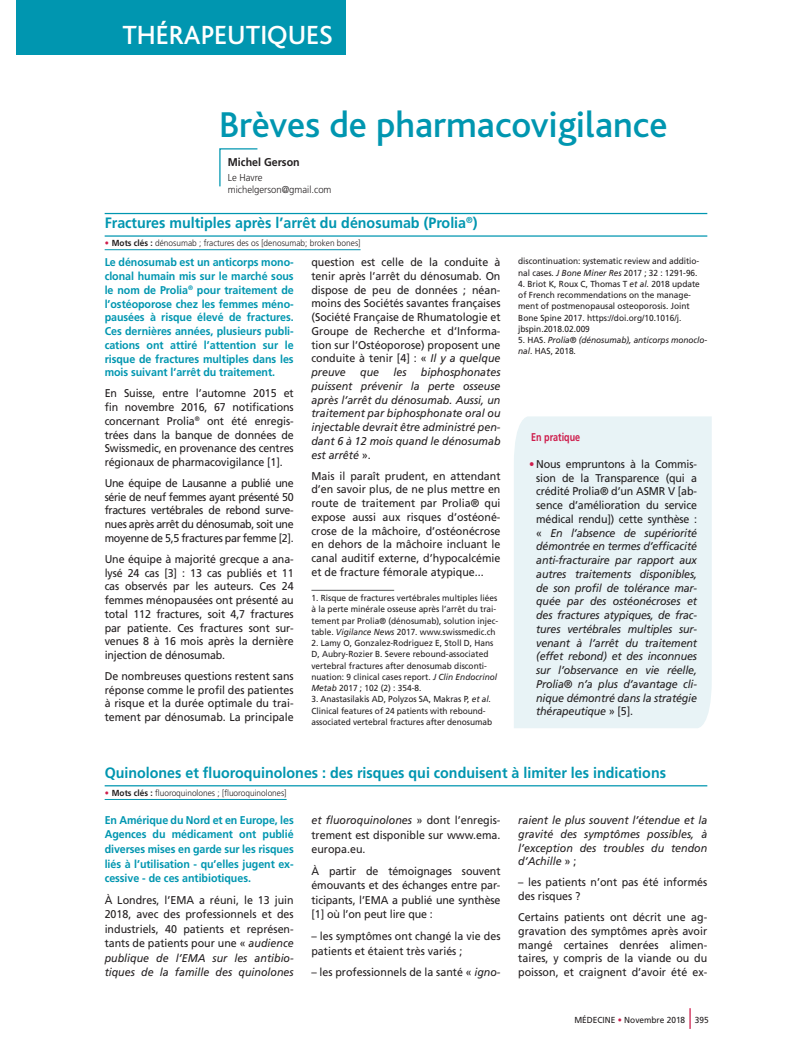
<style>
.page{position:relative;width:812px;height:1049px;background:#fff}
.page>*{position:absolute;margin:0;border:0;box-sizing:border-box;transform-origin:0 0}
.t1{font:500 37.5px "Bliss";color:#0096b0}
.t2{font:500 27.5px "Bliss";color:#fff}
.t3{font:700 15px "Frutiger";color:#0096b0;scale:.95 1}
.t4{font:11.25px/13.8px "Frutiger";color:#231f20;text-align:justify;scale:.95 1}
.t5{font:italic 11.25px/13.8px "Frutiger";color:#231f20;text-align:justify;scale:.95 1}
.t6{font:700 11.25px/13.8px "Frutiger";letter-spacing:-.005em;color:#0096b0;text-align:justify;scale:.95 1}
.t7{font:700 11.25px "Frutiger";color:#231f20;scale:.95 1}
.t8{font:700 11.25px "Frutiger";color:#ce1c4b;scale:.8 1}
.t9{font:300 10px/12px "Frutiger";color:#231f20;scale:.95 1}
.t10{font:8.75px/11.2px "Frutiger";color:#231f20;scale:.95 1}
.t11{font:300 8.75px "Frutiger";color:#231f20;scale:.95 1}
.t12{font:italic 8.75px/11.2px "Frutiger";letter-spacing:-.005em;color:#231f20;scale:.95 1}
.s1{font-weight:700;color:#ce1c4b}
.s2{font-weight:700}
.s3{font-style:italic}
.s4{font-style:normal}
.s5{font-style:normal;color:#ce1c4b}
.s6{color:#ce1c4b}
</style>
<div class="page">
<svg style="left:219px;top:148px;width:39px;height:39px"></svg>
<svg style="left:689px;top:1008px;width:1px;height:21px"></svg>
<div style="left:16px;top:0;width:330px;height:55px;background:#0096b0"></div>
<hr style="left:311px;top:590px;width:83px;height:1px;background:#57585a">
<hr style="left:105px;top:213px;width:602px;height:1px;background:#0096b0">
<hr style="left:105px;top:235px;width:602px;height:2px;background:#0096b0">
<hr style="left:105px;top:249px;width:255px;height:1px;background:#0096b0">
<hr style="left:105px;top:785px;width:602px;height:1px;background:#0096b0">
<hr style="left:105px;top:799px;width:181px;height:1px;background:#0096b0">
<div style="left:514px;top:416px;width:197px;height:312px;background:#e8f3f6"></div>
<h2 class="t2" style="left:122px;top:24px;width:212px">THÉRAPEUTIQUES</h2>
<h1 class="t1" style="left:219px;top:110px;width:449px">Brèves de pharmacovigilance</h1>
<p class="t7" style="left:228px;top:157px;width:77px">Michel Gerson</p>
<p class="t9" style="left:228px;top:173px;width:111px">Le Havre michelgerson@gmail.com</p>
<h3 class="t3" style="left:105px;top:217px;width:394px">Fractures multiples après l’arrêt du dénosumab (Prolia<sup>®</sup>)</h3>
<p class="t11" style="left:105px;top:239px;width:271px"><span class="s1">•</span> <span class="s2">Mots clés :</span> dénosumab ; fractures des os [denosumab; broken bones]</p>
<p class="t6" style="left:105px;top:257px;width:200px">Le dénosumab est un anticorps mono&shy;clonal humain mis sur le marché sous le nom de Prolia<sup>®</sup> pour traitement de l’ostéoporose chez les femmes méno&shy;pausées à risque élevé de fractures.<br>Ces dernières années, plusieurs publi&shy;cations ont attiré l’attention sur le risque de fractures multiples dans les mois suivant l’arrêt du traitement.</p>
<p class="t4" style="left:105px;top:387px;width:200px">En Suisse, entre l’automne 2015 et fin novembre 2016, 67 notifications concernant Prolia<sup>®</sup> ont été enregis&shy;trées dans la banque de données de Swissmedic, en provenance des centres régionaux de pharmacovigilance [1].</p>
<p class="t4" style="left:105px;top:477px;width:200px">Une équipe de Lausanne a publié une série de neuf femmes ayant présenté 50 fractures vertébrales de rebond surve&shy;nues après arrêt du dénosumab, soit une moyenne de 5,5 fractures par femme [2].</p>
<p class="t4" style="left:105px;top:553px;width:200px">Une équipe à majorité grecque a ana&shy;lysé 24 cas [3] : 13 cas publiés et 11 cas observés par les auteurs. Ces 24 femmes ménopausées ont présenté au total 112 fractures, soit 4,7 fractures par patiente. Ces fractures sont sur&shy;venues 8 à 16 mois après la dernière injection de dénosumab.</p>
<p class="t4" style="left:105px;top:670px;width:200px">De nombreuses questions restent sans réponse comme le profil des patientes à risque et la durée optimale du trai&shy;tement par dénosumab. La principale</p>
<p class="t4" style="left:311px;top:256px;width:200px">question est celle de la conduite à tenir après l’arrêt du dénosumab. On dispose de peu de données ; néan&shy;moins des Sociétés savantes françaises (Société Française de Rhumatologie et Groupe de Recherche et d‘Informa&shy;tion sur l’Ostéoporose) proposent une conduite à tenir [4] : « <span class="s3">Il y a quelque preuve</span></p>
<p class="t5" style="left:311px;top:366px;width:200px;text-indent:109px">biphosphonates puissent prévenir la perte osseuse après l’arrêt du dénosumab. Aussi, un traitement par biphosphonate oral ou injectable devrait être administré pen&shy;dant 6 à 12 mois quand le dénosumab est arrêté <span class="s4">».</span></p>
<p class="t4" style="left:311px;top:470px;width:200px">Mais il paraît prudent, en attendant d’en savoir plus, de ne plus mettre en route de traitement par Prolia® qui expose aussi aux risques d’ostéoné&shy;crose de la mâchoire, d’ostéonécrose en dehors de la mâchoire incluant le canal auditif externe, d’hypocalcémie et de fracture fémorale atypique...</p>
<p class="t10" style="left:311px;top:593px;width:198px">1. Risque de fractures vertébrales multiples liées à la perte minérale osseuse après l’arrêt du trai&shy;tement par Prolia® (dénosumab), solution injec&shy;table. <span class="s3">Vigilance News</span> 2017. www.swissmedic.ch</p>
<p class="t10" style="left:311px;top:638px;width:197px">2. Lamy O, Gonzalez-Rodriguez E, Stoll D, Hans D, Aubry-Rozier B. Severe rebound-associated vertebral fractures after denosumab disconti&shy;nuation: 9 clinical cases report. <span class="s3">J Clin Endocrinol Metab</span> 2017 ; 102 (2) : 354-8.</p>
<p class="t10" style="left:311px;top:694px;width:192px">3. Anastasilakis AD, Polyzos SA, Makras P, <span class="s3">et al</span>.<br>Clinical features of 24 patients with rebound&shy;associated vertebral fractures after denosumab</p>
<p class="t5" style="left:360px;top:366px;width:22px">que</p>
<p class="t5" style="left:393px;top:366px;width:15px">les</p>
<p class="t10" style="left:518px;top:256px;width:192px">discontinuation: systematic review and additio&shy;nal cases. <span class="s3">J Bone Miner Res</span> 2017 ; 32 : 1291-96.</p>
<p class="t10" style="left:518px;top:279px;width:193px">4. Briot K, Roux C, Thomas T <span class="s3">et al.</span> 2018 update of French recommendations on the manage&shy;ment of postmenopausal osteoporosis. Joint Bone Spine 2017. https://doi.org/10.1016/j. jbspin.2018.02.009</p>
<p class="t12" style="left:518px;top:335px;width:200px"><span class="s4">5. HAS.</span> Prolia® (dénosumab), anticorps monoclo&shy;nal<span class="s4">. HAS, 2018.</span></p>
<p class="t8" style="left:531px;top:433px;width:63px">En pratique</p>
<p class="t5" style="left:536px;top:458px;width:171px;text-indent:-7px"><span class="s5">•</span> <span class="s4">Nous empruntons à la Commis&shy;sion de la Transparence (qui a crédité Prolia® d’un ASMR V [ab&shy;sence d’amélioration du service médical rendu]) cette synthèse : «</span> En l’absence de supériorité démontrée en termes d’efficacité anti-fracturaire par rapport aux autres traitements disponibles, de son profil de tolérance mar&shy;quée par des ostéonécroses et des fractures atypiques, de frac&shy;tures vertébrales multiples sur&shy;venant à l’arrêt du traitement (effet rebond) et des inconnues sur l’observance en vie réelle, Prolia® n’a plus d’avantage cli&shy;nique démontré dans la stratégie thérapeutique <span class="s4">» [5].</span></p>
<h3 class="t3" style="left:105px;top:767px;width:592px">Quinolones et fluoroquinolones : des risques qui conduisent à limiter les indications</h3>
<p class="t11" style="left:105px;top:789px;width:193px"><span class="s6">•</span> <span class="s2">Mots clés :</span> fluoroquinolones ; [fluoroquinolones]</p>
<p class="t6" style="left:105px;top:814px;width:200px;line-height:14.5px">En Amérique du Nord et en Europe, les Agences du médicament ont publié diverses mises en garde sur les risques liés à l’utilisation - qu’elles jugent ex&shy;cessive - de ces antibiotiques.</p>
<p class="t4" style="left:105px;top:893px;width:200px;line-height:14.5px">À Londres, l’EMA a réuni, le 13 juin 2018, avec des professionnels et des industriels, 40 patients et représen&shy;tants de patients pour une « <span class="s3">audience publique de l’EMA sur les antibio&shy;tiques de la famille des quinolones</span></p>
<p class="t4" style="left:311px;top:814px;width:200px;line-height:14.6px"><span class="s3">et fluoroquinolones</span> » dont l’enregis&shy;trement est disponible sur www.ema. europa.eu.</p>
<p class="t4" style="left:311px;top:864px;width:200px;line-height:14.6px">À partir de témoignages souvent émouvants et des échanges entre par&shy;ticipants, l’EMA a publié une synthèse [1] où l’on peut lire que :</p>
<p class="t4" style="left:311px;top:930px;width:200px;line-height:14.6px">– les symptômes ont changé la vie des patients et étaient très variés ;</p>
<p class="t4" style="left:311px;top:966px;width:200px">– les professionnels de la santé « <span class="s3">igno-</span></p>
<p class="t5" style="left:518px;top:814px;width:200px">raient le plus souvent l’étendue et la gravité des symptômes possibles, à l’exception des troubles du tendon d’Achille <span class="s4">» ;</span></p>
<p class="t4" style="left:518px;top:876px;width:200px">– les patients n’ont pas été informés des risques ?</p>
<p class="t4" style="left:518px;top:911px;width:200px">Certains patients ont décrit une ag&shy;gravation des symptômes après avoir mangé certaines denrées alimen&shy;taires, y compris de la viande ou du poisson, et craignent d’avoir été ex-</p>
<p class="t10" style="left:574px;top:1015px;width:143px">MÉDECINE <span class="s6">•</span> Novembre 2018 395</p>
</div>
